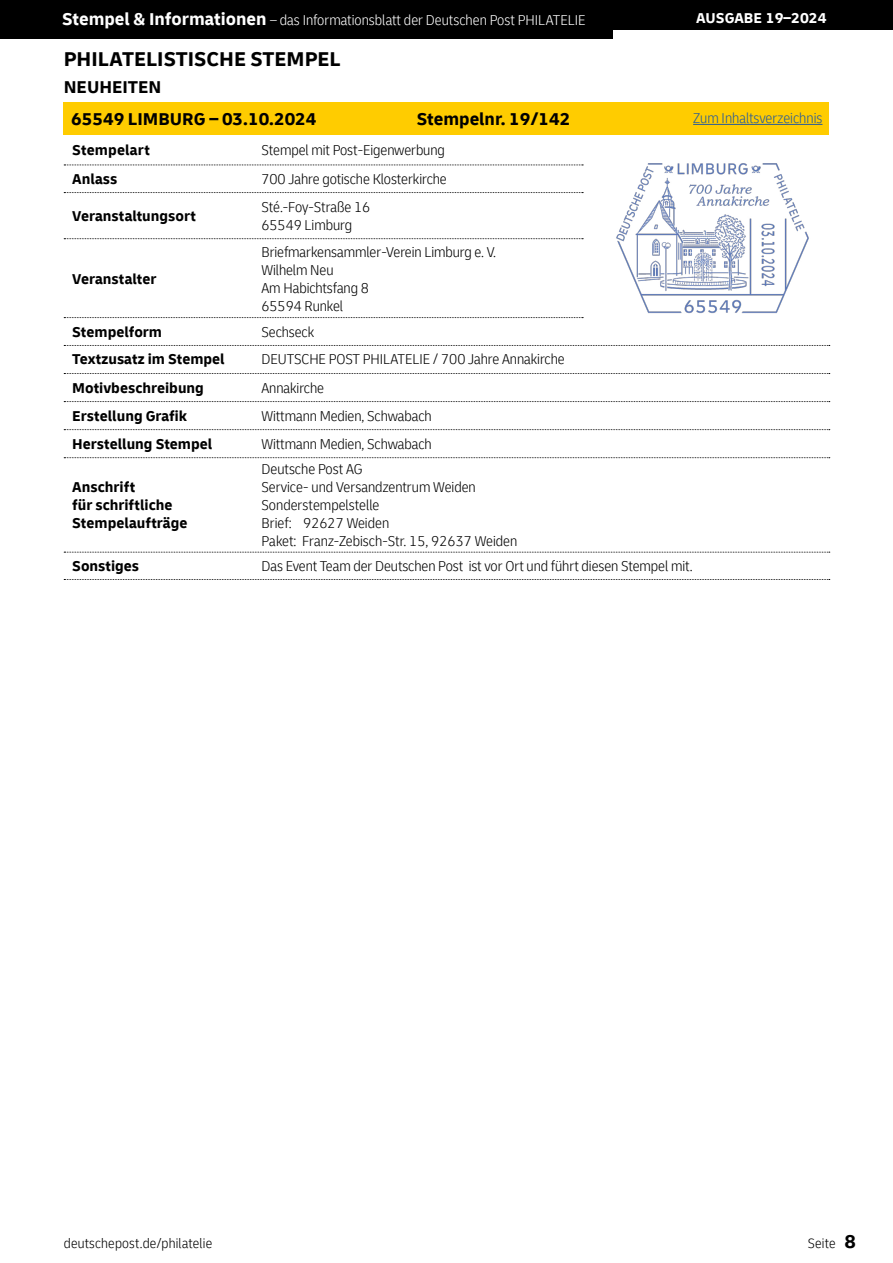
<style>
.page{position:relative;width:893px;height:1263px;background:#fff}
.page>*{position:absolute;margin:0;border:0;box-sizing:border-box;transform-origin:0 0}
.t1{font:700 21px "Delivery";color:#000}
.t2{font:700 18px/32px "Delivery";color:#000}
.t3{font:300 condensed 15px/18px "Delivery";letter-spacing:-.005em;color:#000}
.t4{font:700 15px/28px "Delivery";color:#000}
.t5{font:300 condensed 15px "Delivery";color:#fff}
.t6{font:300 condensed 15px "Delivery";color:#275b9b}
.t7{font:700 15px "Delivery";color:#fff}
.t8{font:300 condensed 14.25px "Delivery";letter-spacing:.015em;color:#000}
.s1{font-weight:700;font-stretch:normal;font-size:18px}
.s2{font-weight:700;font-stretch:normal;font-size:19.5px}
</style>
<div class="page">
<div style="left:0;top:0;width:893px;height:30px;background:#000"></div>
<div style="left:0;top:0;width:612px;height:38px;background:#000"></div>
<div style="left:64px;top:102px;width:765px;height:32px;background:#fc0"></div>
<svg style="left:64px;top:165px;width:519px;height:1px"></svg>
<svg style="left:64px;top:192px;width:519px;height:1px"></svg>
<svg style="left:64px;top:238px;width:519px;height:1px"></svg>
<svg style="left:64px;top:317px;width:519px;height:1px"></svg>
<svg style="left:64px;top:345px;width:766px;height:1px"></svg>
<svg style="left:64px;top:373px;width:766px;height:1px"></svg>
<svg style="left:64px;top:401px;width:766px;height:1px"></svg>
<svg style="left:64px;top:429px;width:766px;height:1px"></svg>
<svg style="left:64px;top:457px;width:766px;height:1px"></svg>
<svg style="left:64px;top:552px;width:766px;height:1px"></svg>
<img style="left:616px;top:163px;width:193px;height:151px">
<svg style="left:64px;top:579px;width:766px;height:1px"></svg>
<hr style="left:693px;top:124px;width:129px;height:1px;background:#275b9b">
<p class="t5" style="left:62px;top:12px;width:525px"><span class="s1">Stempel &amp; Informationen</span> – das Informationsblatt der Deutschen Post PHILATELIE</p>
<p class="t7" style="left:696px;top:9px;width:132px">AUSGABE 19–2024</p>
<h1 class="t1" style="left:64px;top:46px;width:278px">PHILATELISTISCHE STEMPEL</h1>
<p class="t2" style="left:71px;top:71px;width:247px;text-indent:-7px">NEUHEITEN<br>65549 LIMBURG – 03.10.2024</p>
<p class="t6" style="left:693px;top:109px;width:131px">Zum Inhaltsverzeichnis</p>
<p class="t2" style="left:417px;top:103px;width:155px">Stempelnr. 19/142</p>
<p class="t4" style="left:72px;top:136px;width:79px;line-height:29px">Stempelart<br>Anlass</p>
<p class="t4" style="left:72px;top:202px;width:125px">Veranstaltungsort</p>
<p class="t4" style="left:72px;top:265px;width:86px">Veranstalter</p>
<p class="t4" style="left:72px;top:318px;width:154px">Stempelform<br>Textzusatz im Stempel<br>Motivbeschreibung<br>Erstellung Grafik<br>Herstellung Stempel</p>
<p class="t4" style="left:72px;top:478px;width:117px;line-height:18px">Anschrift<br>für schriftliche<br>Stempelaufträge</p>
<p class="t3" style="left:261px;top:136px;width:187px;line-height:28.5px">Stempel mit Post-Eigenwerbung<br>700 Jahre gotische Klosterkirche<br>Sté.-Foy-Straße 16</p>
<p class="t3" style="left:261px;top:212px;width:236px;line-height:26.2px">65549 Limburg<br>Briefmarkensammler-Verein Limburg e. V.</p>
<p class="t3" style="left:261px;top:261px;width:109px">Wilhelm Neu<br>Am Habichtsfang 8<br>65594 Runkel</p>
<p class="t3" style="left:261px;top:318px;width:305px;line-height:28px">Sechseck<br>DEUTSCHE POST PHILATELIE / 700 Jahre Annakirche<br>Annakirche<br>Wittmann Medien, Schwabach<br>Wittmann Medien, Schwabach</p>
<p class="t3" style="left:261px;top:460px;width:257px">Deutsche Post AG<br>Service- und Versandzentrum Weiden<br>Sonderstempelstelle<br>Brief: 92627 Weiden<br>Paket: Franz-Zebisch-Str. 15, 92637 Weiden</p>
<p class="t4" style="left:72px;top:552px;width:68px">Sonstiges</p>
<p class="t3" style="left:261px;top:557px;width:433px">Das Event Team der Deutschen Post ist vor Ort und führt diesen Stempel mit.</p>
<p class="t8" style="left:64px;top:1235px;width:150px">deutschepost.de/philatelie</p>
<p class="t8" style="left:808px;top:1235px;width:50px">Seite <span class="s2">8</span></p>
</div>
